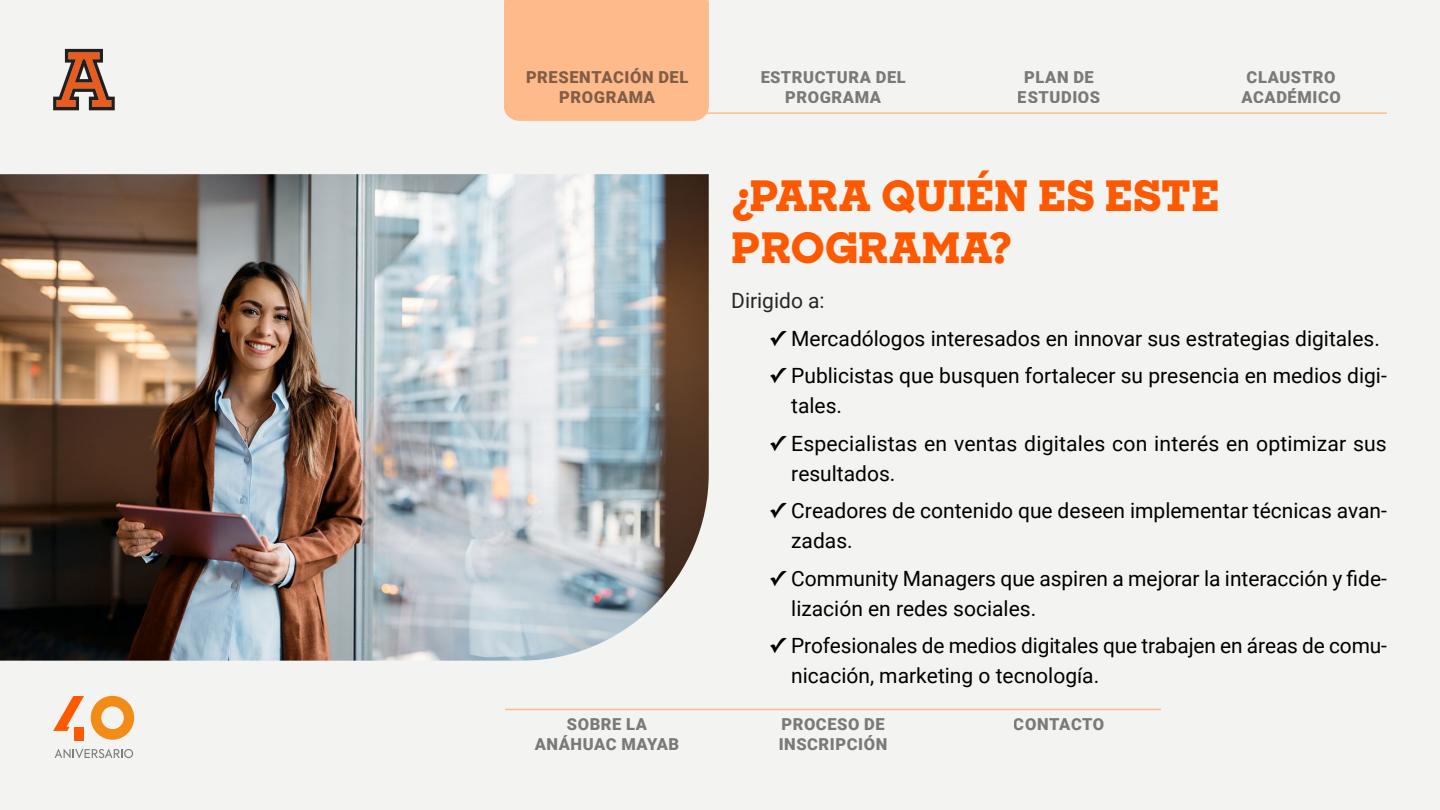
<style>
.page{position:relative;width:1440px;height:810px;background:#f3f3f1}
.page>*{position:absolute;margin:0;border:0;box-sizing:border-box;transform-origin:0 0}
.t1{font:800 42px/52.5px "Sharp Slab";color:#ff5900}
.t2{font:21px/30px "Roboto";color:#000}
.t3{font:21px "Roboto";color:#292626}
.t4{font:900 16.5px/19.8px "Roboto";letter-spacing:.035em;color:#000;text-align:center}
.s1{font-family:"Lucida Grande";font-weight:700}
</style>
<div class="page">
<hr style="left:506px;top:112px;width:881px;height:2px;background:#ffba8b">
<hr style="left:505px;top:709px;width:656px;height:1px;background:#ffba8b">
<svg style="left:55px;top:749px;width:78px;height:9px"></svg>
<svg style="left:91px;top:696px;width:43px;height:44px"></svg>
<div style="left:74px;top:727px;width:10px;height:13px;background:#ff5900"></div>
<svg style="left:53px;top:696px;width:31px;height:35px"></svg>
<svg style="left:53px;top:49px;width:62px;height:61px"></svg>
<img style="left:0;top:174px;width:709px;height:487px">
<div style="left:504px;top:0;width:205px;height:121px;background:#ffba8b"></div>
<p class="t4" style="left:526px;top:66px;width:164px">PRESENTACIÓN DEL<br>PROGRAMA</p>
<p class="t4" style="left:535px;top:714px;width:146px">SOBRE LA<br>ANÁHUAC MAYAB</p>
<p class="t4" style="left:760px;top:66px;width:147px">ESTRUCTURA DEL<br>PROGRAMA</p>
<p class="t4" style="left:1018px;top:66px;width:84px">PLAN DE<br>ESTUDIOS</p>
<p class="t4" style="left:1241px;top:66px;width:101px">CLAUSTRO<br>ACADÉMICO</p>
<h1 class="t1" style="left:731px;top:168px;width:490px">¿PARA QUIÉN ES ESTE<br>PROGRAMA?</h1>
<p class="t3" style="left:731px;top:286px;width:95px">Dirigido a:</p>
<p class="t2" style="left:769px;top:322px;width:613px"><span class="s1">✓</span> Mercadólogos interesados en innovar sus estrategias digitales.</p>
<p class="t2" style="left:791px;top:360px;width:597px;text-indent:-22px"><span class="s1">✓</span> Publicistas que busquen fortalecer su presencia en medios digi&shy;tales.</p>
<p class="t2" style="left:791px;top:427px;width:597px;text-indent:-22px"><span class="s1">✓</span> Especialistas en ventas digitales con interés en optimizar sus resultados.</p>
<p class="t2" style="left:791px;top:495px;width:597px;text-indent:-22px"><span class="s1">✓</span> Creadores de contenido que deseen implementar técnicas avan&shy;zadas.</p>
<p class="t2" style="left:791px;top:562px;width:597px;text-indent:-22px"><span class="s1">✓</span> Community Managers que aspiren a mejorar la interacción y fide&shy;lización en redes sociales.</p>
<p class="t2" style="left:791px;top:630px;width:597px;text-indent:-22px"><span class="s1">✓</span> Profesionales de medios digitales que trabajen en áreas de comu&shy;nicación, marketing o tecnología.</p>
<p class="t4" style="left:779px;top:714px;width:110px;text-align:left">PROCESO DE<br>INSCRIPCIÓN</p>
<p class="t4" style="left:1014px;top:714px;width:92px">CONTACTO</p>
</div>
